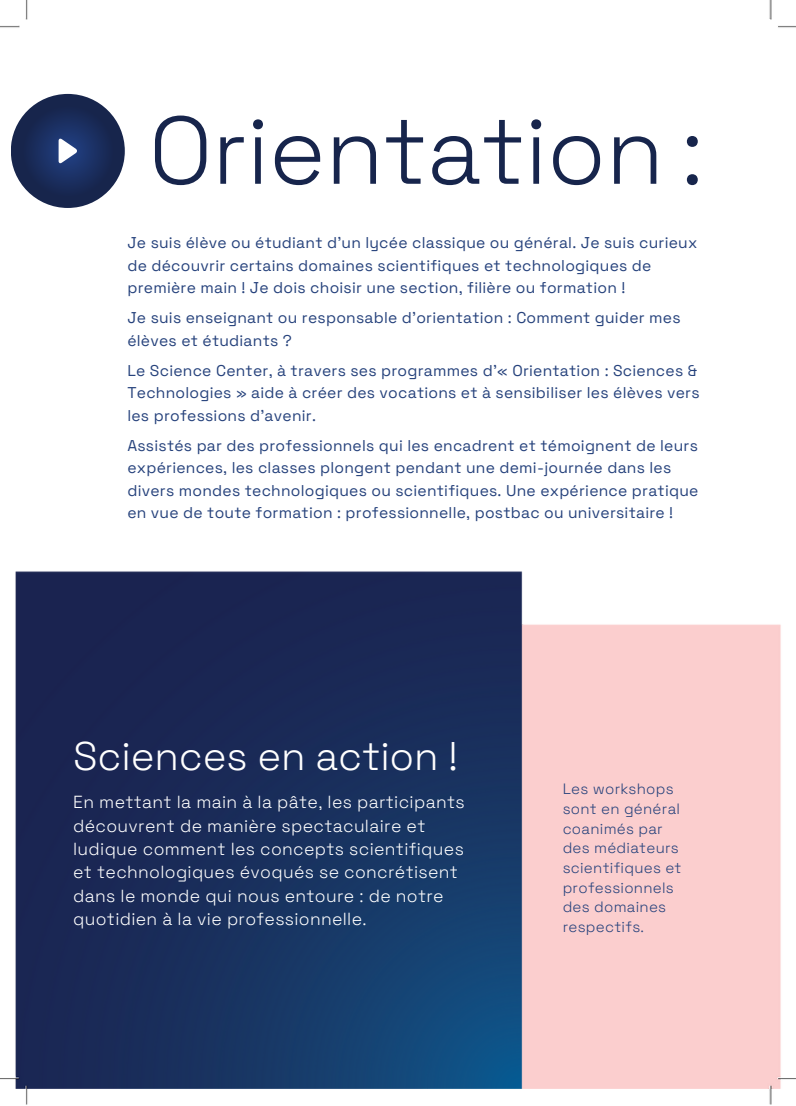
<style>
.page{position:relative;width:796px;height:1106px;background:#fff}
.page>*{position:absolute;margin:0;border:0;box-sizing:border-box;transform-origin:0 0}
.t1{font:300 95.5px "Space Grotesk";letter-spacing:-.005em;color:#17254c}
.t2{font:300 40px "Space Grotesk";letter-spacing:-.005em;color:#fff}
.t3{font:300 17.5px/23.4px "Space Grotesk";letter-spacing:.02em;color:#fff}
.t4{font:15.62px/22.5px "Space Grotesk";letter-spacing:.015em;color:#26427c}
.t5{font:300 15px/19.6px "Space Grotesk";letter-spacing:.02em;color:#26427c}
</style>
<div class="page">
<img style="left:0;top:0;width:796px;height:1105px">
<div style="left:11px;top:94px;width:114px;height:114px;background:#17254c;border-radius:50%"></div>
<svg style="left:18px;top:101px;width:99px;height:99px"></svg>
<svg style="left:59px;top:139px;width:18px;height:24px"></svg>
<p class="t1" style="left:149px;top:90px;width:556px">Orientation :</p>
<p class="t4" style="left:127px;top:231px;width:571px">Je suis élève ou étudiant d’un lycée classique ou général. Je suis curieux de découvrir certains domaines scientifiques et technologiques de première main ! Je dois choisir une section, filière ou formation !</p>
<p class="t4" style="left:127px;top:306px;width:555px">Je suis enseignant ou responsable d’orientation : Comment guider mes élèves et étudiants ?</p>
<p class="t4" style="left:127px;top:359px;width:571px">Le Science Center, à travers ses programmes d’« Orientation : Sciences &amp;</p>
<p class="t4" style="left:127px;top:381px;width:574px">Technologies » aide à créer des vocations et à sensibiliser les élèves vers</p>
<p class="t4" style="left:127px;top:404px;width:190px">les professions d’avenir.</p>
<p class="t4" style="left:127px;top:434px;width:573px">Assistés par des professionnels qui les encadrent et témoignent de leurs expériences, les classes plongent pendant une demi-journée dans les divers mondes technologiques ou scientifiques. Une expérience pratique en vue de toute formation : professionnelle, postbac ou universitaire !</p>
<p class="t2" style="left:73px;top:730px;width:386px">Sciences en action !</p>
<p class="t3" style="left:73px;top:790px;width:393px">En mettant la main à la pâte, les participants découvrent de manière spectaculaire et ludique comment les concepts scientifiques et technologiques évoqués se concrétisent dans le monde qui nous entoure : de notre quotidien à la vie professionnelle.</p>
<p class="t5" style="left:563px;top:779px;width:120px">Les workshops sont en général coanimés par des médiateurs scientifiques et professionnels des domaines respectifs.</p>
</div>
